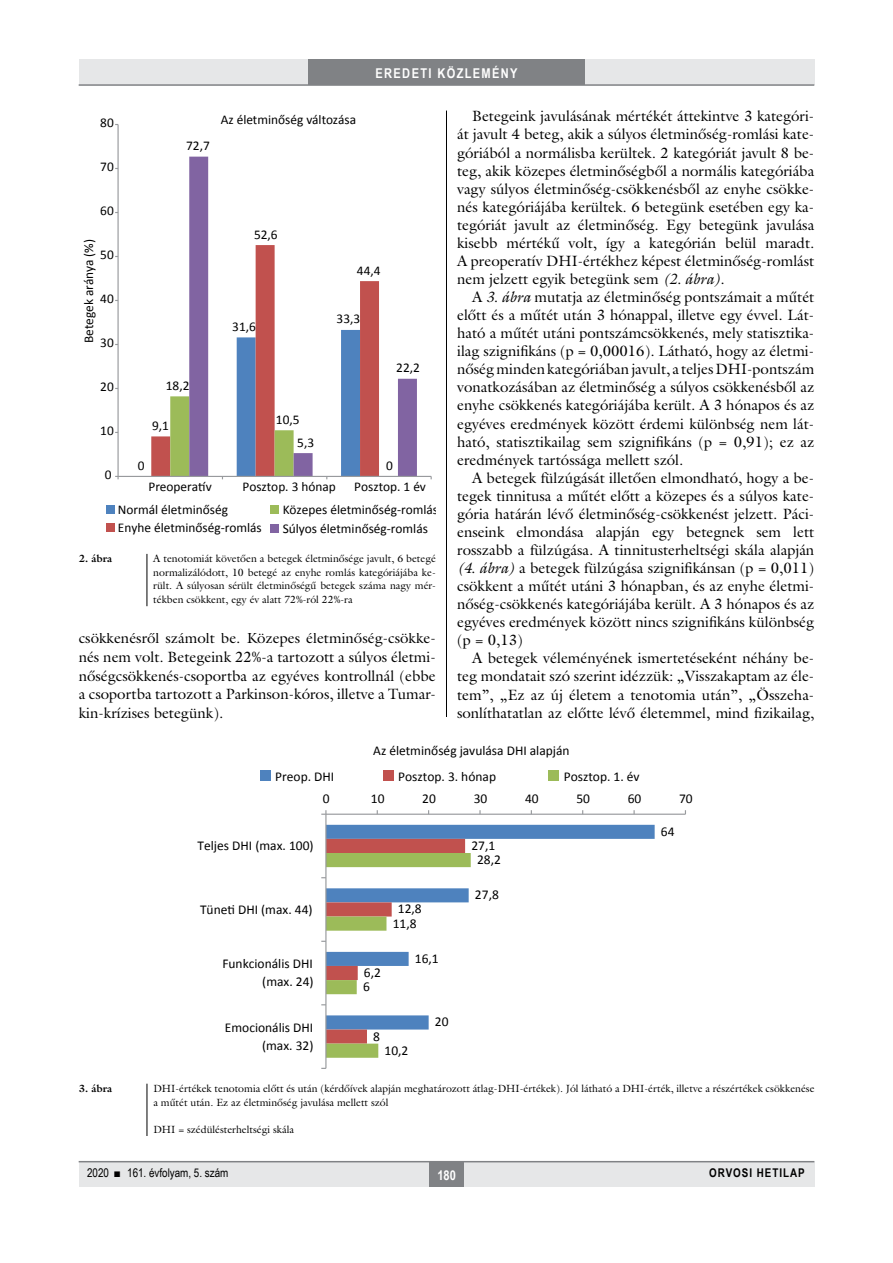
<style>
.page{position:relative;width:893px;height:1263px;background:#fff}
.page>*{position:absolute;margin:0;border:0;box-sizing:border-box;transform-origin:0 0}
.Body_Text{font:15px/18px "Galliard Reg";color:#000;text-align:justify}
.t1{font:13.5px/17.9px "Calibri";color:#000;text-align:right}
.t2{font:700 13.5px "Arial Narrow";letter-spacing:.1em;color:#fff}
.t3{font:13.35px/17.7px "Calibri";color:#000}
.t4{font:12px "Arial Narrow";color:#000}
.t5{font:700 12px "Arial Narrow";letter-spacing:.08em;color:#000}
.kepalairas2{font:10.5px/13.5px "Galliard Reg";color:#000;text-align:justify}
.kepalairas1{font:700 10.5px "Galliard Reg";color:#000}
.s1{font-style:italic}
</style>
<div class="page">
<div style="left:79px;top:1161px;width:735px;height:25px;background:#e6e7e8"></div>
<hr style="left:79px;top:1161px;width:735px;height:1px;background:#808285">
<div style="left:430px;top:1161px;width:34px;height:25px;background:#808285"></div>
<div style="left:79px;top:60px;width:735px;height:25px;background:#e6e7e8"></div>
<div style="left:308px;top:60px;width:277px;height:25px;background:#808285"></div>
<hr style="left:79px;top:84px;width:735px;height:2px;background:#808285">
<hr style="left:446px;top:111px;width:1px;height:1026px;background:#000">
<svg style="left:326px;top:825px;width:329px;height:14px;fill:#4e82be"></svg>
<hr style="left:326px;top:814px;width:359px;height:1px;background:#989a9d">
<hr style="left:325px;top:814px;width:1px;height:254px;background:#989a9d">
<svg style="left:321px;top:810px;width:5px;height:5px"></svg>
<svg style="left:321px;top:839px;width:150px;height:219px"></svg>
<div style="left:260px;top:770px;width:10px;height:10px;background:#4e82be"></div>
<div style="left:383px;top:770px;width:10px;height:10px;background:#c1514e"></div>
<div style="left:549px;top:770px;width:10px;height:10px;background:#9cbb59"></div>
<svg style="left:151px;top:436px;width:19px;height:40px"></svg>
<svg style="left:189px;top:157px;width:228px;height:319px"></svg>
<hr style="left:117px;top:124px;width:2px;height:352px;background:#989a9d">
<hr style="left:118px;top:476px;width:313px;height:1px;background:#989a9d">
<svg style="left:170px;top:330px;width:190px;height:149px"></svg>
<div style="left:106px;top:506px;width:8px;height:8px;background:#4e82be"></div>
<div style="left:106px;top:523px;width:8px;height:8px;background:#c1514e"></div>
<div style="left:271px;top:506px;width:8px;height:8px;background:#9cbb59"></div>
<div style="left:271px;top:525px;width:8px;height:8px;background:#8164a2"></div>
<hr style="left:147px;top:554px;width:1px;height:52px;background:#000">
<div style="left:79px;top:1084px;width:736px;height:53px;background:#fff"></div>
<hr style="left:147px;top:1084px;width:1px;height:52px;background:#000">
<p class="t2" style="left:375px;top:63px;width:144px">EREDETI KÖZLEMÉNY</p>
<p class="t3" style="left:100px;top:114px;width:15px">80</p>
<p class="t3" style="left:100px;top:158px;width:15px">70</p>
<p class="t3" style="left:100px;top:202px;width:15px">60</p>
<p class="t3" style="left:80px;top:343px;width:105px;rotate:-90deg">Betegek aránya (%)</p>
<p class="t3" style="left:100px;top:246px;width:15px">50</p>
<p class="t3" style="left:100px;top:290px;width:15px">40</p>
<p class="t3" style="left:100px;top:334px;width:15px">30</p>
<p class="t3" style="left:100px;top:378px;width:15px">20</p>
<p class="t3" style="left:100px;top:422px;width:15px">10</p>
<p class="t3" style="left:105px;top:466px;width:8px">0</p>
<p class="t3" style="left:186px;top:137px;width:25px">72,7</p>
<p class="t3" style="left:221px;top:111px;width:137px">Az életminőség változása</p>
<p class="t3" style="left:166px;top:377px;width:25px">18,2</p>
<p class="t3" style="left:152px;top:417px;width:18px">9,1</p>
<p class="t3" style="left:138px;top:457px;width:8px">0</p>
<p class="t3" style="left:254px;top:225px;width:25px">52,6</p>
<p class="t3" style="left:232px;top:318px;width:25px">31,6</p>
<p class="t3" style="left:276px;top:410px;width:25px">10,5</p>
<p class="t3" style="left:297px;top:433px;width:18px">5,3</p>
<p class="t3" style="left:357px;top:261px;width:25px">44,4</p>
<p class="t3" style="left:337px;top:310px;width:25px">33,3</p>
<p class="t3" style="left:396px;top:359px;width:25px">22,2</p>
<p class="t3" style="left:386px;top:457px;width:8px">0</p>
<p class="t3" style="left:148px;top:478px;width:65px">Preoperatív</p>
<p class="t3" style="left:242px;top:478px;width:95px">Posztop. 3 hónap</p>
<p class="t3" style="left:354px;top:478px;width:73px">Posztop. 1 év</p>
<p class="t3" style="left:118px;top:501px;width:145px">Normál életminőség<br>Enyhe életminőség-romlás</p>
<p class="t3" style="left:283px;top:500px;width:157px;line-height:19px">Közepes életminőség-romlás<br>Súlyos életminőség-romlás</p>
<p class="kepalairas1" style="left:79px;top:552px;width:35px">2. ábra</p>
<p class="kepalairas2" style="left:153px;top:552px;width:284px">A tenotomiát követően a betegek életminősége javult, 6 betegé normalizálódott, 10 betegé az enyhe romlás kategóriájába ke&shy;rült. A súlyosan sérült életminőségű betegek száma nagy mér&shy;tékben csökkent, egy év alatt 72%-ról 22%-ra</p>
<p class="Body_Text" style="left:79px;top:629px;width:359px;line-height:18.6px">csökkenésről számolt be. Közepes életminőség-csökke&shy;nés nem volt. Betegeink 22%-a tartozott a súlyos életmi&shy;nőségcsökkenés-csoportba az egyéves kontrollnál (ebbe a csoportba tartozott a Parkinson-kóros, illetve a Tumar&shy;kin-krízises betegünk).</p>
<p class="Body_Text" style="left:457px;top:107px;width:359px;text-indent:15px">Betegeink javulásának mértékét áttekintve 3 kategóri&shy;át javult 4 beteg, akik a súlyos életminőség-romlási kate&shy;góriából a normálisba kerültek. 2 kategóriát javult 8 be&shy;teg, akik közepes életminőségből a normális kategóriába vagy súlyos életminőség-csökkenésből az enyhe csökke&shy;nés kategóriájába kerültek. 6 betegünk esetében egy ka&shy;tegóriát javult az életminőség. Egy betegünk javulása kisebb mértékű volt, így a kategórián belül maradt.<br>A preoperatív DHI-értékhez képest életminőség-romlást nem jelzett egyik betegünk sem <span class="s1">(2. ábra)</span>.</p>
<p class="Body_Text" style="left:457px;top:288px;width:359px;text-indent:15px">A <span class="s1">3. ábra</span> mutatja az életminőség pontszámait a műtét előtt és a műtét után 3 hónappal, illetve egy évvel. Lát&shy;ható a műtét utáni pontszámcsökkenés, mely statisztika&shy;ilag szignifikáns (p = 0,00016). Látható, hogy az életmi&shy;nőség minden kategóriában javult, a teljes DHI-pontszám vonatkozásában az életminőség a súlyos csökkenésből az enyhe csökkenés kategóriájába került. A 3 hónapos és az egyéves eredmények között érdemi különbség nem lát&shy;ható, statisztikailag sem szignifikáns (p = 0,91); ez az eredmények tartóssága mellett szól.</p>
<p class="Body_Text" style="left:457px;top:468px;width:359px;text-indent:15px">A betegek fülzúgását illetően elmondható, hogy a be&shy;tegek tinnitusa a műtét előtt a közepes és a súlyos kate&shy;gória határán lévő életminőség-csökkenést jelzett. Páci&shy;enseink elmondása alapján egy betegnek sem lett rosszabb a fülzúgása. A tinnitusterheltségi skála alapján <span class="s1">(4. ábra)</span> a betegek fülzúgása szignifikánsan (p = 0,011) csökkent a műtét utáni 3 hónapban, és az enyhe életmi&shy;nőség-csökkenés kategóriájába került. A 3 hónapos és az egyéves eredmények között nincs szignifikáns különbség (p = 0,13)</p>
<p class="Body_Text" style="left:457px;top:649px;width:359px;text-indent:15px">A betegek véleményének ismertetéseként néhány be&shy;teg mondatait szó szerint idézzük: „Visszakaptam az éle&shy;tem”, „Ez az új életem a tenotomia után”, „Összeha&shy;sonlíthatatlan az előtte lévő életemmel, mind fizikailag,</p>
<p class="t1" style="left:373px;top:742px;width:198px">Az életminőség javulása DHI alapján</p>
<p class="t1" style="left:275px;top:767px;width:61px">Preop. DHI</p>
<p class="t1" style="left:398px;top:767px;width:99px">Posztop. 3. hónap</p>
<p class="t1" style="left:564px;top:767px;width:77px">Posztop. 1. év</p>
<p class="t1" style="left:323px;top:790px;width:8px">0</p>
<p class="t1" style="left:371px;top:790px;width:15px">10</p>
<p class="t1" style="left:422px;top:790px;width:15px">20</p>
<p class="t1" style="left:474px;top:790px;width:15px">30</p>
<p class="t1" style="left:525px;top:790px;width:15px">40</p>
<p class="t1" style="left:576px;top:790px;width:15px">50</p>
<p class="t1" style="left:628px;top:790px;width:15px">60</p>
<p class="t1" style="left:679px;top:790px;width:15px">70</p>
<p class="t1" style="left:661px;top:822px;width:15px">64</p>
<p class="t1" style="left:198px;top:837px;width:118px">Teljes DHI (max. 100)</p>
<p class="t1" style="left:471px;top:836px;width:25px">27,1</p>
<p class="t1" style="left:477px;top:851px;width:25px">28,2</p>
<p class="t1" style="left:475px;top:886px;width:25px">27,8</p>
<p class="t1" style="left:200px;top:900px;width:114px">Tüneti DHI (max. 44)</p>
<p class="t1" style="left:398px;top:900px;width:25px">12,8</p>
<p class="t1" style="left:393px;top:914px;width:25px">11,8</p>
<p class="t1" style="left:222px;top:955px;width:93px">Funkcionális DHI (max. 24)</p>
<p class="t1" style="left:225px;top:1018px;width:90px">Emocionális DHI (max. 32)</p>
<p class="t1" style="left:364px;top:964px;width:19px">6,2</p>
<p class="t1" style="left:363px;top:978px;width:8px">6</p>
<p class="t1" style="left:415px;top:949px;width:25px">16,1</p>
<p class="t1" style="left:373px;top:1027px;width:8px">8</p>
<p class="t1" style="left:385px;top:1041px;width:25px">10,2</p>
<p class="t1" style="left:435px;top:1013px;width:15px">20</p>
<p class="kepalairas1" style="left:79px;top:1082px;width:35px">3. ábra</p>
<p class="kepalairas2" style="left:153px;top:1081px;width:663px">DHI-értékek tenotomia előtt és után (kérdőívek alapján meghatározott átlag-DHI-értékek). Jól látható a DHI-érték, illetve a részértékek csökkenése a műtét után. Ez az életminőség javulása mellett szól</p>
<p class="kepalairas2" style="left:153px;top:1122px;width:142px">DHI = szédülésterheltségi skála</p>
<p class="t4" style="left:87px;top:1164px;width:143px">2020 ■ 161. évfolyam, 5. szám</p>
<p class="t2" style="left:437px;top:1165px;width:20px">180</p>
<p class="t5" style="left:709px;top:1164px;width:97px">ORVOSI HETILAP</p>
</div>
